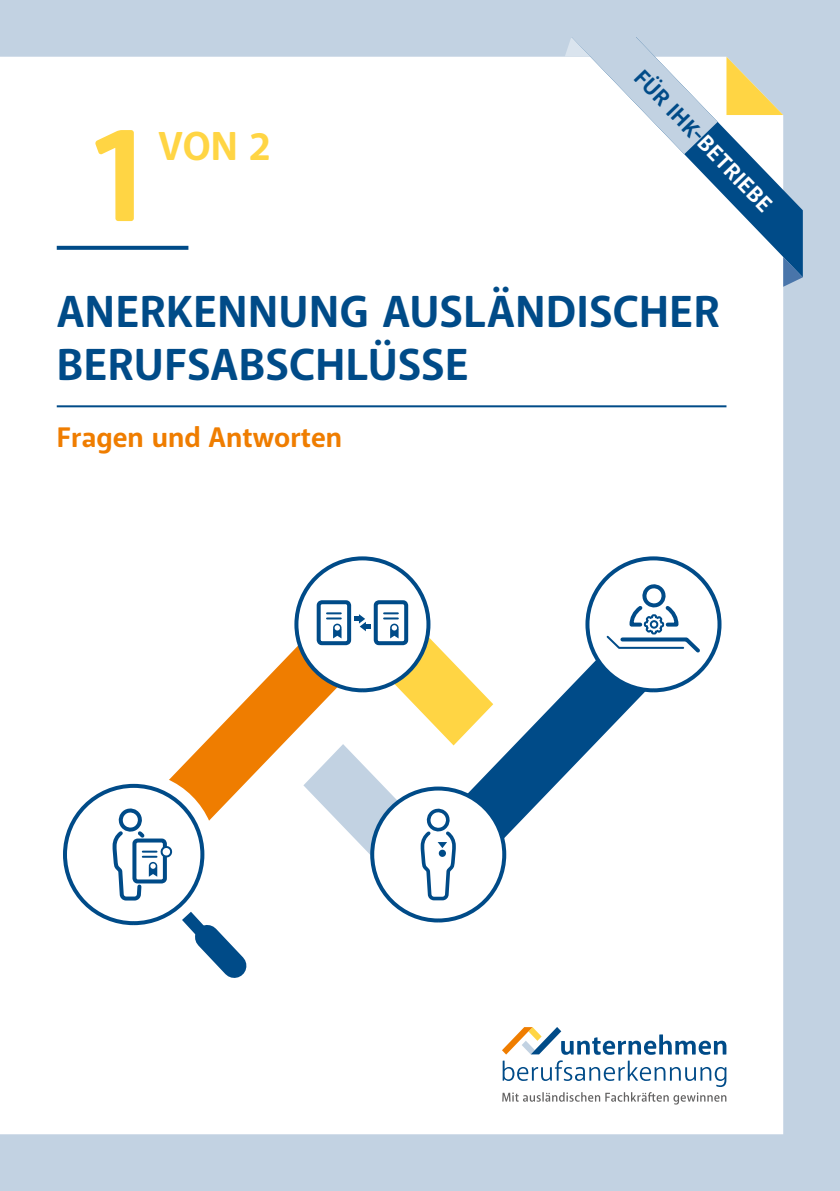
<style>
.page{position:relative;width:840px;height:1191px;background:#fff}
.page>*{position:absolute;margin:0;border:0;box-sizing:border-box;transform-origin:0 0}
.t1{font:700 136px "Anago";color:#ffd544}
.t2{font:700 44.4px/53px "Anago";letter-spacing:.01em;color:#004b88}
.t3{font:700 40px "Anago";color:#ffd544}
.t4{font:700 28px "Anago";color:#ef7d00}
.t5{font:700 22.2px "Anago";color:#fff}
.s1{color:#004b88}
</style>
<div class="page">
<div style="left:0;top:0;width:839px;height:1191px;background:#c2d2e2"></div>
<div style="left:0;top:57px;width:782px;height:1077px;background:#fff"></div>
<hr style="left:57px;top:405px;width:669px;height:2px;background:#004b88">
<svg style="left:57px;top:246px;width:131px;height:4px"></svg>
<svg style="left:501px;top:1027px;width:225px;height:27px;background:#c3d0d8"></svg>
<svg style="left:502px;top:1060px;width:224px;height:44px;background:#dae2e8"></svg>
<svg style="left:116px;top:614px;width:187px;height:262px;background:#fadebf"></svg>
<svg style="left:493px;top:613px;width:187px;height:261px;background:#c1d3e2"></svg>
<div style="left:294px;top:556px;width:136px;height:136px;background:#fff;border:4px solid #004b88;border-radius:50%"></div>
<svg style="left:585px;top:556px;width:136px;height:136px;background:#c5d6e4"></svg>
<svg style="left:370px;top:786px;width:136px;height:136px;background:#adc5d8"></svg>
<div style="left:51px;top:772px;width:165px;height:165px;background:#fff;border-radius:50%"></div>
<div style="left:63px;top:784px;width:141px;height:141px;background:#fff;border:4px solid #004b88;border-radius:50%"></div>
<svg style="left:604px;top:579px;width:99px;height:77px;background:#d7e2ec"></svg>
<svg style="left:110px;top:803px;width:158px;height:197px"></svg>
<div style="left:316px;top:600px;width:35px;height:45px;border:4px solid #004b88;border-radius:3px"></div>
<div style="left:373px;top:600px;width:35px;height:45px;border:4px solid #004b88;border-radius:3px"></div>
<svg style="left:303px;top:612px;width:190px;height:290px"></svg>
<svg style="left:571px;top:114px;width:231px;height:163px;background:#d6e2eb"></svg>
<svg style="left:564px;top:37px;width:218px;height:161px"></svg>
<svg style="left:782px;top:257px;width:20px;height:30px"></svg>
<h1 class="t1" style="left:86px;top:88px;width:68px">1</h1>
<p class="t3" style="left:158px;top:120px;width:114px">VON 2</p>
<p class="t5" style="left:648px;top:64px;width:189px;rotate:46deg"><span class="s1">FÜR IHK-</span>BETRIEBE</p>
<p class="t2" style="left:57px;top:286px;width:664px">ANERKENNUNG AUSLÄNDISCHER<br>BERUFSABSCHLÜSSE</p>
<p class="t4" style="left:57px;top:419px;width:287px">Fragen und Antworten</p>
</div>
